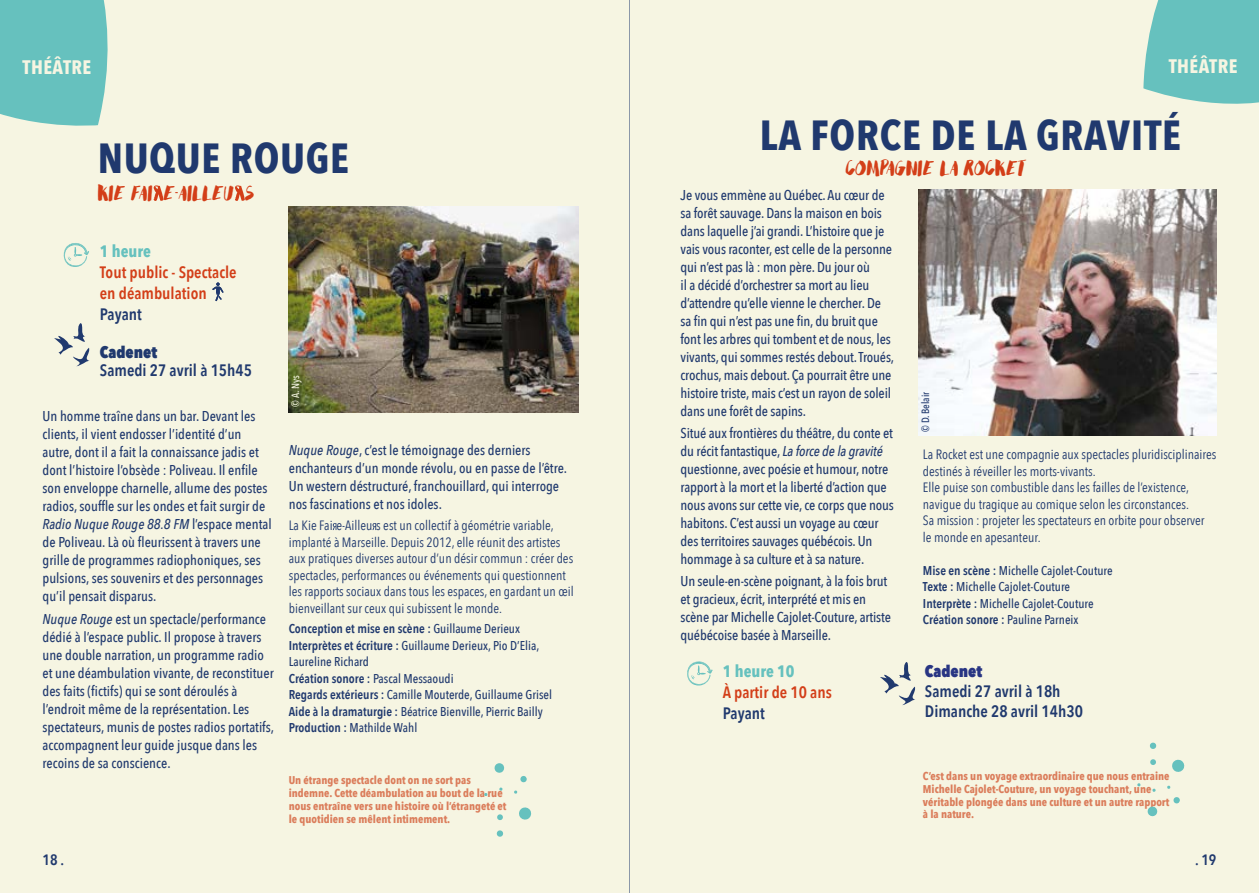
<style>
.page{position:relative;width:1259px;height:893px;background:#fff}
.page>*{position:absolute;margin:0;border:0;box-sizing:border-box;transform-origin:0 0}
.t1{font:700 42px "Avenir Next Condensed";letter-spacing:.02em;color:#20396e}
.t2{font:700 19.5px "Avenir Next Condensed";letter-spacing:.02em;color:#f6f5e2}
.t3{font:600 16.5px/19.8px "Avenir Next Condensed";color:#20396e}
.t4{font:600 16.5px/21px "Avenir Next Condensed";color:#d33e18}
.t5{font:16.5px "Tindra";color:#d33e18}
.t6{font:700 16.5px "Avenir Next Condensed";color:#66c1be}
.t7{font:800 16.5px "Avenir Next Condensed";color:#283583}
.t8{font:800 16.5px "Avenir Next Condensed";color:#20396e}
.t9{font:600 15px "Avenir Next Condensed";color:#20396e}
.t10{font:500 14.25px/18px "Avenir Next Condensed";letter-spacing:-.005em;color:#20396e}
.t11{font:13.5px/16.5px "Avenir Next Condensed";color:#20396e}
.t12{font:500 12.75px/16.5px "Avenir Next Condensed";color:#20396e}
.t13{font:700 11.25px/12.8px "Avenir Next Condensed";color:#db7d5b}
.t14{font:500 10.5px "Avenir Next Condensed";color:#20396e}
.t15{font:500 10.5px "Avenir Next Condensed";color:#f6f5e2}
.s1{font-family:"Avenir Next Condensed"}
.s2{font-style:italic}
.s3{font-weight:600}
</style>
<div class="page">
<div style="left:0;top:0;width:629px;height:893px;background:#f6f5e2"></div>
<div style="left:629px;top:0;width:630px;height:893px;background:#f6f5e2"></div>
<hr style="left:629px;top:0;width:1px;height:893px;background:#20396e">
<img style="left:919px;top:189px;width:297px;height:247px">
<svg style="left:880px;top:662px;width:36px;height:43px"></svg>
<svg style="left:687px;top:661px;width:26px;height:25px"></svg>
<div style="left:0;top:0;width:108px;height:126px;background:#66c1be"></div>
<svg style="left:1149px;top:742px;width:7px;height:7px"></svg>
<svg style="left:1150px;top:759px;width:6px;height:6px"></svg>
<svg style="left:1147px;top:806px;width:10px;height:11px"></svg>
<svg style="left:1173px;top:797px;width:7px;height:7px"></svg>
<svg style="left:1172px;top:759px;width:13px;height:13px"></svg>
<svg style="left:1143px;top:0;width:116px;height:212px"></svg>
<svg style="left:153px;top:185px;width:10px;height:16px"></svg>
<svg style="left:235px;top:185px;width:10px;height:16px"></svg>
<svg style="left:333px;top:523px;width:3px;height:7px"></svg>
<svg style="left:372px;top:523px;width:4px;height:7px"></svg>
<img style="left:289px;top:207px;width:289px;height:206px">
<svg style="left:212px;top:282px;width:11px;height:19px"></svg>
<svg style="left:54px;top:323px;width:36px;height:43px"></svg>
<svg style="left:63px;top:243px;width:26px;height:24px"></svg>
<svg style="left:496px;top:830px;width:7px;height:7px"></svg>
<svg style="left:499px;top:787px;width:4px;height:4px"></svg>
<svg style="left:497px;top:814px;width:6px;height:6px"></svg>
<svg style="left:494px;top:763px;width:11px;height:10px"></svg>
<svg style="left:514px;top:790px;width:3px;height:4px"></svg>
<svg style="left:520px;top:776px;width:7px;height:7px"></svg>
<svg style="left:519px;top:807px;width:13px;height:13px"></svg>
<h2 class="t2" style="left:23px;top:55px;width:70px">THÉÂTRE</h2>
<h1 class="t1" style="left:98px;top:133px;width:252px">NUQUE ROUGE</h1>
<p class="t5" style="left:98px;top:182px;width:158px">KIE FAI E<span class="s1">-</span>AILLEU S</p>
<p class="t6" style="left:100px;top:241px;width:52px">1 heure</p>
<p class="t4" style="left:100px;top:261px;width:138px">Tout public - Spectacle en déambulation</p>
<p class="t3" style="left:100px;top:304px;width:43px">Payant</p>
<p class="t8" style="left:100px;top:342px;width:59px">Cadenet</p>
<p class="t3" style="left:100px;top:360px;width:154px">Samedi 27 avril à 15h45</p>
<p class="t10" style="left:43px;top:407px;width:231px">Un homme traîne dans un bar. Devant les clients, il vient endosser l’identité d’un autre, dont il a fait la connaissance jadis et dont l’histoire l’obsède : Poliveau. Il enfile son enveloppe charnelle, allume des postes radios, souffle sur les ondes et fait surgir de <span class="s2">Radio Nuque Rouge 88.8 FM</span> l’espace mental de Poliveau. Là où fleurissent à travers une grille de programmes radiophoniques, ses pulsions, ses souvenirs et des personnages qu’il pensait disparus.</p>
<p class="t10" style="left:43px;top:609px;width:233px"><span class="s2">Nuque Rouge</span> est un spectacle/performance dédié à l’espace public. Il propose à travers une double narration, un programme radio et une déambulation vivante, de reconstituer des faits (fictifs) qui se sont déroulés à l’endroit même de la représentation. Les spectateurs, munis de postes radios portatifs, accompagnent leur guide jusque dans les recoins de sa conscience.</p>
<p class="t15" style="left:289px;top:407px;width:33px;rotate:-90deg">© A. Nys</p>
<p class="t10" style="left:289px;top:441px;width:280px"><span class="s2">Nuque Rouge</span>, c’est le témoignage des derniers enchanteurs d’un monde révolu, ou en passe de l’être.<br>Un western déstructuré, franchouillard, qui interroge nos fascinations et nos idoles.</p>
<p class="t11" style="left:289px;top:516px;width:286px">La Kie Fai e-Ailleu s est un collectif à géométrie variable, implanté à Marseille. Depuis 2012, elle réunit des artistes aux pratiques diverses autour d’un désir commun : créer des spectacles, performances ou événements qui questionnent les rapports sociaux dans tous les espaces, en gardant un œil bienveillant sur ceux qui subissent le monde.</p>
<p class="t12" style="left:289px;top:621px;width:265px"><span class="s3">Conception et mise en scène :</span> Guillaume Derieux <span class="s3">Interprètes et écriture :</span> Guillaume Derieux, Pio D’Elia, Laureline Richard<br><span class="s3">Création sonore :</span> Pascal Messaoudi<br><span class="s3">Regards extérieurs :</span> Camille Mouterde, Guillaume Grisel <span class="s3">Aide à la dramaturgie :</span> Béatrice Bienville, Pierric Bailly <span class="s3">Production :</span> Mathilde Wahl</p>
<p class="t13" style="left:289px;top:774px;width:219px">Un étrange spectacle dont on ne sort pas indemne. Cette déambulation au bout de la rue nous entraîne vers une histoire où l’étrangeté et le quotidien se mêlent intimement.</p>
<h2 class="t2" style="left:1168px;top:54px;width:70px">THÉÂTRE</h2>
<h1 class="t1" style="left:760px;top:110px;width:423px">LA FORCE DE LA GRAVITÉ</h1>
<p class="t10" style="left:680px;top:186px;width:215px">Je vous emmène au Québec. Au cœur de sa forêt sauvage. Dans la maison en bois dans laquelle j’ai grandi. L’histoire que je vais vous raconter, est celle de la personne qui n’est pas là : mon père. Du jour où<br>il a décidé d’orchestrer sa mort au lieu d’attendre qu’elle vienne le chercher. De sa fin qui n’est pas une fin, du bruit que font les arbres qui tombent et de nous, les vivants, qui sommes restés debout. Troués, crochus, mais debout. Ça pourrait être une histoire triste, mais c’est un rayon de soleil dans une forêt de sapins.</p>
<p class="t10" style="left:680px;top:424px;width:215px">Situé aux frontières du théâtre, du conte et du récit fantastique, <span class="s2">La force de la gravité </span>questionne, avec poésie et humour, notre rapport à la mort et la liberté d’action que nous avons sur cette vie, ce corps que nous habitons. C’est aussi un voyage au cœur des territoires sauvages québécois. Un hommage à sa culture et à sa nature.</p>
<p class="t10" style="left:680px;top:572px;width:212px">Un seule-en-scène poignant, à la fois brut et gracieux, écrit, interprété et mis en scène par Michelle Cajolet-Couture, artiste québécoise basée à Marseille.</p>
<p class="t7" style="left:925px;top:661px;width:59px">Cadenet</p>
<p class="t3" style="left:925px;top:681px;width:159px">Samedi 27 avril à 18h<br>Dimanche 28 avril 14h30</p>
<p class="t5" style="left:845px;top:157px;width:183px">COMPAGNIE LA ROCKET</p>
<p class="t14" style="left:919px;top:432px;width:42px;rotate:-90deg">© D. Belair</p>
<p class="t11" style="left:923px;top:446px;width:295px">La Rocket est une compagnie aux spectacles pluridisciplinaires destinés à réveiller les morts-vivants.<br>Elle puise son combustible dans les failles de l’existence, navigue du tragique au comique selon les circonstances.<br>Sa mission : projeter les spectateurs en orbite pour observer le monde en apesanteur.</p>
<p class="t12" style="left:923px;top:562px;width:191px"><span class="s3">Mise en scène :</span> Michelle Cajolet-Couture <span class="s3">Texte :</span> Michelle Cajolet-Couture <span class="s3">Interprète :</span> Michelle Cajolet-Couture <span class="s3">Création sonore :</span> Pauline Parneix</p>
<p class="t6" style="left:723px;top:661px;width:73px">1 heure 10</p>
<p class="t4" style="left:723px;top:681px;width:110px">À partir de 10 ans</p>
<p class="t3" style="left:723px;top:703px;width:43px">Payant</p>
<p class="t13" style="left:923px;top:770px;width:248px">C’est dans un voyage extraordinaire que nous entraine Michelle Cajolet-Couture, un voyage touchant, une véritable plongée dans une culture et un autre rapport à la nature.</p>
<p class="t9" style="left:43px;top:847px;width:23px">18 .</p>
<p class="t9" style="left:1195px;top:847px;width:23px">. 19</p>
</div>
